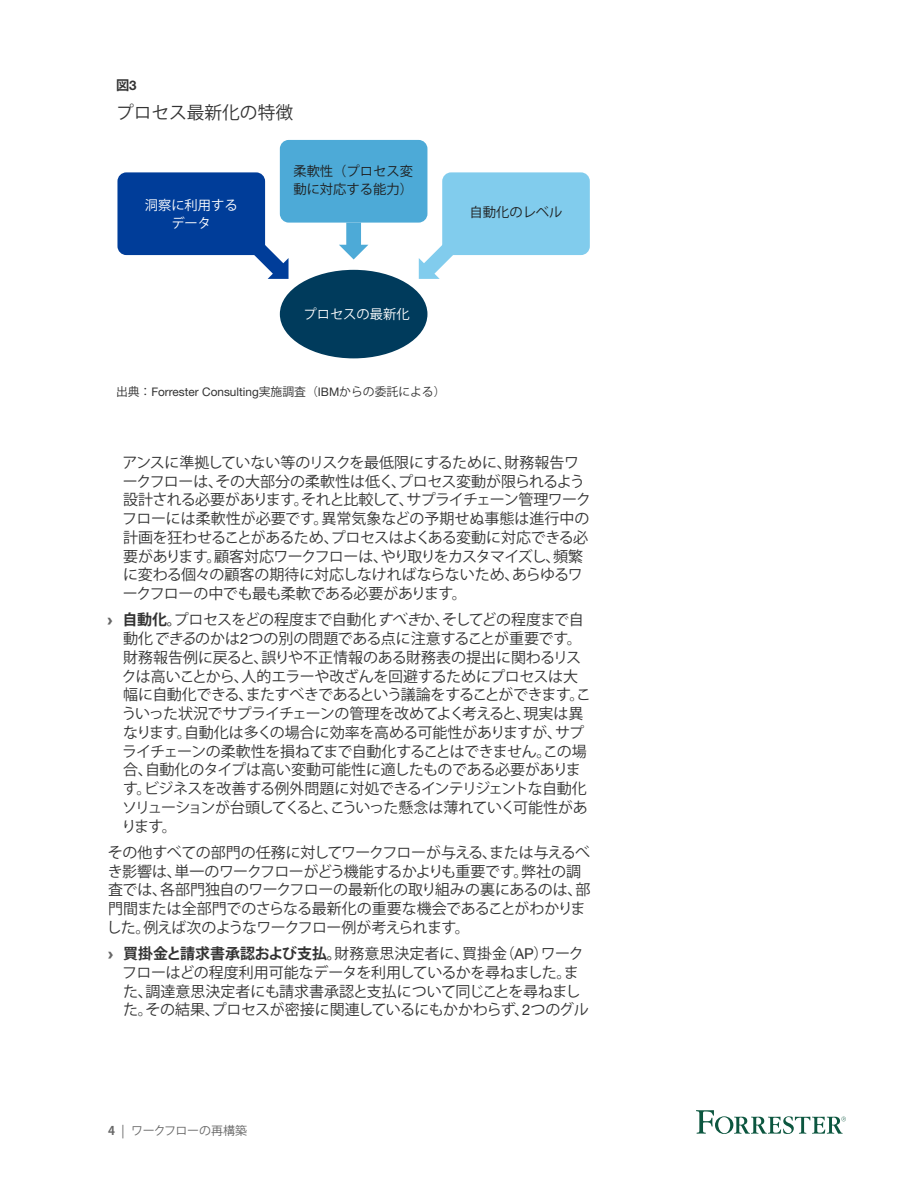
<style>
.page{position:relative;width:918px;height:1188px;background:#fff}
.page>*{position:absolute;margin:0;border:0;box-sizing:border-box;transform-origin:0 0}
.t1{font:17.7px "Koz Go Pr 6 N";color:#333}
.t2{font:15px/18.8px "Koz Go Pr 6 N";letter-spacing:-.03em;color:#333}
.t3{font:13.35px/18.5px "Koz Go Pr 6 N";color:#1e1e1e}
.t4{font:13.35px/18.5px "Koz Go Pr 6 N";color:#fff;text-align:center}
.t5{font:700 13.35px "Koz Go Pr 6 N";color:#333}
.t6{font:12px "Koz Go Pr 6 N";letter-spacing:-.03em;color:#666}
.t7{font:11.85px "Helvetica Neue LT Std";color:#333}
.s1{font-family:"Helvetica Neue LT Std"}
.s2{font-family:"Koz Go Pr 6 N"}
.s3{font-family:"Arial";font-weight:900;color:#666}
.s4{font-weight:700}
.s5{font-style:italic}
</style>
<div class="page">
<svg style="left:696px;top:1110px;width:150px;height:24px"></svg>
<div style="left:280px;top:270px;width:147px;height:88px;background:#003b5c;border-radius:50%"></div>
<div style="left:280px;top:140px;width:147px;height:83px;background:#4daad7;border-radius:9px"></div>
<div style="left:117px;top:172px;width:148px;height:83px;background:#003d99;border-radius:9px"></div>
<div style="left:442px;top:172px;width:148px;height:83px;background:#81cced;border-radius:9px"></div>
<svg style="left:339px;top:223px;width:29px;height:36px"></svg>
<svg style="left:419px;top:242px;width:34px;height:37px"></svg>
<svg style="left:252px;top:242px;width:37px;height:37px"></svg>
<p class="t5" style="left:116px;top:78px;width:22px">図<span class="s1">3</span></p>
<p class="t1" style="left:116px;top:102px;width:179px">プロセス最新化の特徴</p>
<p class="t3" style="left:293px;top:162px;width:121px">柔軟性（プロセス変動に対応する能力）</p>
<p class="t4" style="left:145px;top:196px;width:94px">洞察に利用するデータ</p>
<p class="t3" style="left:470px;top:203px;width:94px">自動化のレベル</p>
<p class="t4" style="left:303px;top:305px;width:108px">プロセスの最新化</p>
<p class="t7" style="left:116px;top:385px;width:331px"><span class="s2">出典：</span>Forrester Consulting<span class="s2">実施調査（</span>IBM<span class="s2">からの委託による）</span></p>
<p class="t2" style="left:122px;top:453px;width:470px">アンスに準拠していない等のリスクを最低限にするために、財務報告ワークフローは、その大部分の柔軟性は低く、プロセス変動が限られるよう設計される必要があります。それと比較して、サプライチェーン管理ワークフローには柔軟性が必要です。異常気象などの予期せぬ事態は進行中の計画を狂わせることがあるため、プロセスはよくある変動に対応できる必要があります。顧客対応ワークフローは、やり取りをカスタマイズし、頻繁に変わる個々の顧客の期待に対応しなければならないため、あらゆるワークフローの中でも最も柔軟である必要があります。</p>
<p class="t2" style="left:121px;top:611px;width:471px;text-indent:-14px"><span class="s3">›</span> <span class="s4">自動化。</span>プロセスをどの程度まで自動化<span class="s5">すべき</span>か、そしてどの程度まで自動化<span class="s5">できる</span>のかは<span class="s1">2</span>つの別の問題である点に注意することが重要です。財務報告例に戻ると、誤りや不正情報のある財務表の提出に関わるリスクは高いことから、人的エラーや改ざんを回避するためにプロセスは大幅に自動化できる、またすべきであるという議論をすることができます。こういった状況でサプライチェーンの管理を改めてよく考えると、現実は異なります。自動化は多くの場合に効率を高める可能性がありますが、サプライチェーンの柔軟性を損ねてまで自動化することはできません。この場合、自動化のタイプは高い変動可能性に適したものである必要があります。ビジネスを改善する例外問題に対処できるインテリジェントな自動化ソリューションが台頭してくると、こういった懸念は薄れていく可能性があります。</p>
<p class="t2" style="left:107px;top:843px;width:485px">その他すべての部門の任務に対してワークフローが与える、または与えるべき影響は、単一のワークフローがどう機能するかよりも重要です。弊社の調査では、各部門独自のワークフローの最新化の取り組みの裏にあるのは、部門間または全部門でのさらなる最新化の重要な機会であることがわかりました。例えば次のようなワークフロー例が考えられます。</p>
<p class="t2" style="left:122px;top:945px;width:468px;text-indent:-14px"><span class="s3">›</span> <span class="s4">買掛金と請求書承認および支払。</span>財務意思決定者に、買掛金（<span class="s1">AP</span>）ワークフローはどの程度利用可能なデータを利用しているかを尋ねました。また、調達意思決定者にも請求書承認と支払について同じことを尋ねました。その結果、プロセスが密接に関連しているにもかかわらず、<span class="s1">2</span>つのグル</p>
<p class="t6" style="left:108px;top:1124px;width:141px"><span class="s4">4</span> | ワークフローの再構築</p>
</div>
